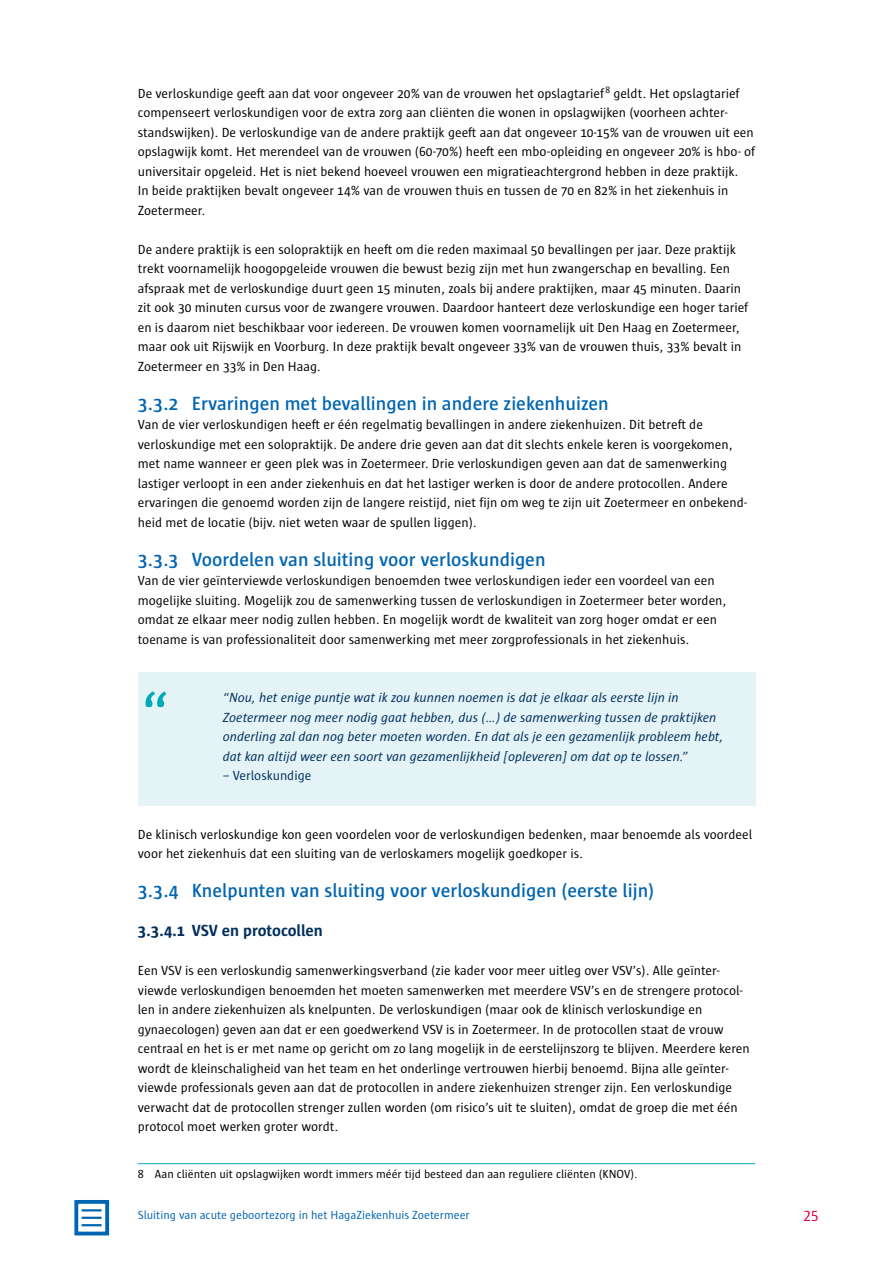
<style>
.page{position:relative;width:893px;height:1263px;background:#fff}
.page>*{position:absolute;margin:0;border:0;box-sizing:border-box;transform-origin:0 0}
.Heading_3_H3{font:600 19.5px "Sun";color:#0065b2}
.Heading_4_H2{font:700 16.5px "Sun";color:#002e5d}
.t1{font:15px "Sun";color:#d5003d}
.Broodtekst_P{font:13.5px/19.5px "Sun";color:#000}
.Quote_italic_P{font:italic 13.5px/19.5px "Sun";color:#002e5d}
.Quote_italic_P-2{font:13.5px "Sun";color:#002e5d}
.Voetnoot_auto{font:12px "Sun";color:#000}
.t2{font:12px "Sun";color:#0065b2}
.s1{font-style:italic}
</style>
<div class="page">
<div style="left:138px;top:673px;width:617px;height:133px;background:#e4f3f6"></div>
<svg style="left:145px;top:691px;width:21px;height:16px"></svg>
<hr style="left:138px;top:1163px;width:617px;height:1px;background:#00aaba">
<div style="left:74px;top:1200px;width:35px;height:35px;border:4px solid #0065b2"></div>
<hr style="left:82px;top:1209px;width:20px;height:2px;background:#0065b2">
<hr style="left:82px;top:1217px;width:20px;height:2px;background:#0065b2">
<hr style="left:82px;top:1224px;width:20px;height:2px;background:#0065b2">
<p class="Broodtekst_P" style="left:138px;top:83px;width:619px">De verloskundige geeft aan dat voor ongeveer 20% van de vrouwen het opslagtarief <sup>8</sup> geldt. Het opslagtarief compenseert verloskundigen voor de extra zorg aan cliënten die wonen in opslagwijken (voorheen achter&shy;standswijken). De verloskundige van de andere praktijk geeft aan dat ongeveer 10-15% van de vrouwen uit een opslagwijk komt. Het merendeel van de vrouwen (60-70%) heeft een mbo-opleiding en ongeveer 20% is hbo- of universitair opgeleid. Het is niet bekend hoeveel vrouwen een migratieachtergrond hebben in deze praktijk.<br>In beide praktijken bevalt ongeveer 14% van de vrouwen thuis en tussen de 70 en 82% in het ziekenhuis in Zoetermeer.</p>
<p class="Broodtekst_P" style="left:138px;top:239px;width:612px">De andere praktijk is een solopraktijk en heeft om die reden maximaal 50 bevallingen per jaar. Deze praktijk trekt voornamelijk hoogopgeleide vrouwen die bewust bezig zijn met hun zwangerschap en bevalling. Een afspraak met de verloskundige duurt geen 15 minuten, zoals bij andere praktijken, maar 45 minuten. Daarin zit ook 30 minuten cursus voor de zwangere vrouwen. Daardoor hanteert deze verloskundige een hoger tarief en is daarom niet beschikbaar voor iedereen. De vrouwen komen voornamelijk uit Den Haag en Zoetermeer, maar ook uit Rijswijk en Voorburg. In deze praktijk bevalt ongeveer 33% van de vrouwen thuis, 33% bevalt in Zoetermeer en 33% in Den Haag.</p>
<h3 class="Heading_3_H3" style="left:138px;top:392px;width:472px">3.3.2 Ervaringen met bevallingen in andere ziekenhuizen</h3>
<p class="Broodtekst_P" style="left:138px;top:415px;width:611px">Van de vier verloskundigen heeft er één regelmatig bevallingen in andere ziekenhuizen. Dit betreft de verloskundige met een solopraktijk. De andere drie geven aan dat dit slechts enkele keren is voorgekomen, met name wanneer er geen plek was in Zoetermeer. Drie verloskundigen geven aan dat de samenwerking lastiger verloopt in een ander ziekenhuis en dat het lastiger werken is door de andere protocollen. Andere ervaringen die genoemd worden zijn de langere reistijd, niet fijn om weg te zijn uit Zoetermeer en onbekend&shy;heid met de locatie (bijv. niet weten waar de spullen liggen).</p>
<h3 class="Heading_3_H3" style="left:138px;top:548px;width:409px">3.3.3 Voordelen van sluiting voor verloskundigen</h3>
<p class="Broodtekst_P" style="left:138px;top:571px;width:590px">Van de vier geïnterviewde verloskundigen benoemden twee verloskundigen ieder een voordeel van een mogelijke sluiting. Mogelijk zou de samenwerking tussen de verloskundigen in Zoetermeer beter worden, omdat ze elkaar meer nodig zullen hebben. En mogelijk wordt de kwaliteit van zorg hoger omdat er een toename is van professionaliteit door samenwerking met meer zorgprofessionals in het ziekenhuis.</p>
<p class="Quote_italic_P" style="left:223px;top:688px;width:502px">“Nou, het enige puntje wat ik zou kunnen noemen is dat je elkaar als eerste lijn in Zoetermeer nog meer nodig gaat hebben, dus (…) de samenwerking tussen de praktijken onderling zal dan nog beter moeten worden. En dat als je een gezamenlijk probleem hebt, dat kan altijd weer een soort van gezamenlijkheid [opleveren] om dat op te lossen.”</p>
<p class="Quote_italic_P-2" style="left:223px;top:768px;width:90px"><span class="s1">–</span> Verloskundige</p>
<p class="Broodtekst_P" style="left:138px;top:824px;width:616px">De klinisch verloskundige kon geen voordelen voor de verloskundigen bedenken, maar benoemde als voordeel voor het ziekenhuis dat een sluiting van de verloskamers mogelijk goedkoper is.</p>
<h3 class="Heading_3_H3" style="left:138px;top:880px;width:518px">3.3.4 Knelpunten van sluiting voor verloskundigen (eerste lijn)</h3>
<h2 class="Heading_4_H2" style="left:138px;top:921px;width:187px">3.3.4.1 VSV en protocollen</h2>
<p class="Broodtekst_P" style="left:138px;top:961px;width:613px">Een VSV is een verloskundig samenwerkingsverband (zie kader voor meer uitleg over VSV’s). Alle geïnter&shy;viewde verloskundigen benoemden het moeten samenwerken met meerdere VSV’s en de strengere protocol&shy;len in andere ziekenhuizen als knelpunten. De verloskundigen (maar ook de klinisch verloskundige en gynaecologen) geven aan dat er een goedwerkend VSV is in Zoetermeer. In de protocollen staat de vrouw centraal en het is er met name op gericht om zo lang mogelijk in de eerstelijnszorg te blijven. Meerdere keren wordt de kleinschaligheid van het team en het onderlinge vertrouwen hierbij benoemd. Bijna alle geïnter&shy;viewde professionals geven aan dat de protocollen in andere ziekenhuizen strenger zijn. Een verloskundige verwacht dat de protocollen strenger zullen worden (om risico’s uit te sluiten), omdat de groep die met één protocol moet werken groter wordt.</p>
<p class="Voetnoot_auto" style="left:138px;top:1167px;width:501px">8 Aan cliënten uit opslagwijken wordt immers méér tijd besteed dan aan reguliere cliënten (KNOV).</p>
<p class="t2" style="left:138px;top:1208px;width:333px">Sluiting van acute geboortezorg in het HagaZiekenhuis Zoetermeer</p>
<p class="t1" style="left:804px;top:1208px;width:16px">25</p>
</div>
